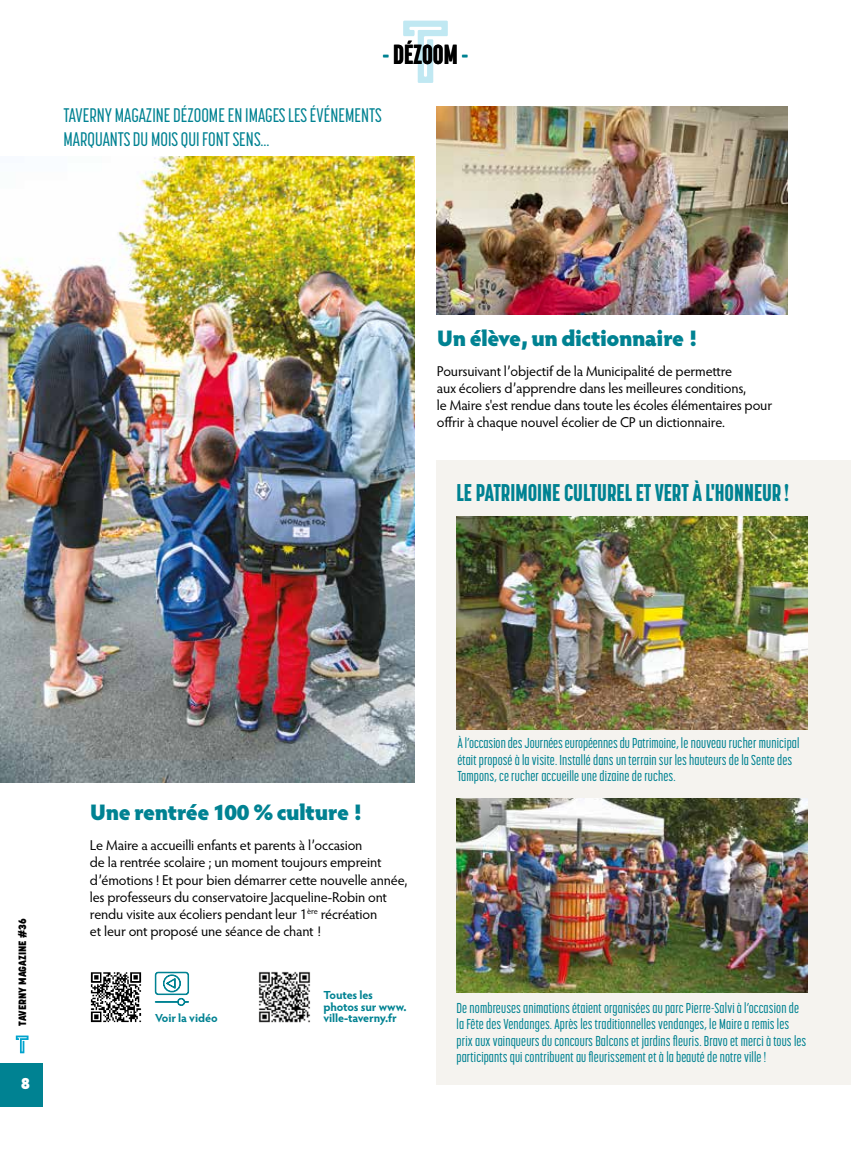
<style>
.page{position:relative;width:851px;height:1149px;background:#fff}
.page>*{position:absolute;margin:0;border:0;box-sizing:border-box;transform-origin:0 0}
.t1{font:800 27.15px "Korolev Compressed";color:#000}
.t2{font:800 24px "Korolev Compressed";color:#008292}
.t3{font:900 22.5px "Hypatia Sans Pro";letter-spacing:-.025em;color:#008292}
.t4{font:500 19.5px/24px "Korolev Compressed";color:#008292}
.t5{font:900 16.5px "Hypatia Sans Pro";color:#fff}
.t6{font:14.25px/17.1px "Hypatia Sans Pro";letter-spacing:-.01em;color:#000}
.t7{font:500 14.25px/16.5px "Korolev Compressed";letter-spacing:.01em;color:#008292}
.t8{font:700 11.7px/11.7px "Hypatia Sans Pro";letter-spacing:-.01em;color:#008292}
.t9{font:800 10.5px "Korolev";color:#000}
.s1{color:#008292}
</style>
<div class="page">
<svg style="left:403px;top:21px;width:45px;height:62px"></svg>
<img style="left:0;top:156px;width:414px;height:626px">
<img style="left:436px;top:106px;width:351px;height:208px">
<div style="left:436px;top:460px;width:414px;height:624px;background:#f5f3ef"></div>
<img style="left:456px;top:516px;width:351px;height:213px">
<img style="left:456px;top:798px;width:351px;height:194px">
<svg style="left:155px;top:971px;width:34px;height:34px"></svg>
<img style="left:90px;top:972px;width:52px;height:51px">
<img style="left:258px;top:971px;width:53px;height:52px">
<div style="left:0;top:1062px;width:43px;height:44px;background:#008292"></div>
<svg style="left:16px;top:1035px;width:13px;height:17px"></svg>
<h1 class="t1" style="left:383px;top:38px;width:87px"><span class="s1">-</span> DÉZOOM <span class="s1">-</span></h1>
<h3 class="t4" style="left:63px;top:103px;width:319px">TAVERNY MAGAZINE DÉZOOME EN IMAGES LES ÉVÉNEMENTS<br>MARQUANTS DU MOIS QUI FONT SENS...</h3>
<h3 class="t3" style="left:437px;top:321px;width:262px">Un élève, un dictionnaire !</h3>
<p class="t6" style="left:437px;top:362px;width:337px">Poursuivant l’objectif de la Municipalité de permettre<br>aux écoliers d’apprendre dans les meilleures conditions,<br>le Maire s'est rendue dans toute les écoles élémentaires pour offrir à chaque nouvel écolier de CP un dictionnaire.</p>
<h2 class="t2" style="left:456px;top:478px;width:334px">LE PATRIMOINE CULTUREL ET VERT À L'HONNEUR !</h2>
<p class="t9" style="left:16px;top:1025px;width:109px;rotate:-90deg">TAVERNY MAGAZINE #36</p>
<p class="t5" style="left:21px;top:1070px;width:11px">8</p>
<h3 class="t3" style="left:90px;top:795px;width:274px">Une rentrée 100 % culture !</h3>
<p class="t6" style="left:90px;top:836px;width:319px">Le Maire a accueilli enfants et parents à l’occasion<br>de la rentrée scolaire ; un moment toujours empreint d’émotions! Et pour bien démarrer cette nouvelle année, les professeurs du conservatoire Jacqueline-Robin ont rendu visite aux écoliers pendant leur 1<sup>ère</sup> récréation<br>et leur ont proposé une séance de chant !</p>
<p class="t8" style="left:155px;top:1011px;width:64px">Voir la vidéo</p>
<p class="t8" style="left:323px;top:988px;width:85px">Toutes les photos sur www. ville-taverny.fr</p>
<p class="t7" style="left:457px;top:734px;width:343px">À l’occasion des Journées européennes du Patrimoine, le nouveau rucher municipal était proposé à la visite. Installé dans un terrain sur les hauteurs de la Sente des<br>Tampons, ce rucher accueille une dizaine de ruches.</p>
<p class="t7" style="left:456px;top:999px;width:351px">De nombreuses animations étaient organisées au parc Pierre-Salvi à l’occasion de la Fête des Vendanges. Après les traditionnelles vendanges, le Maire a remis les prix aux vainqueurs du concours Balcons et jardins fleuris. Bravo et merci à tous les participants qui contribuent au fleurissement et à la beauté de notre ville !</p>
</div>
